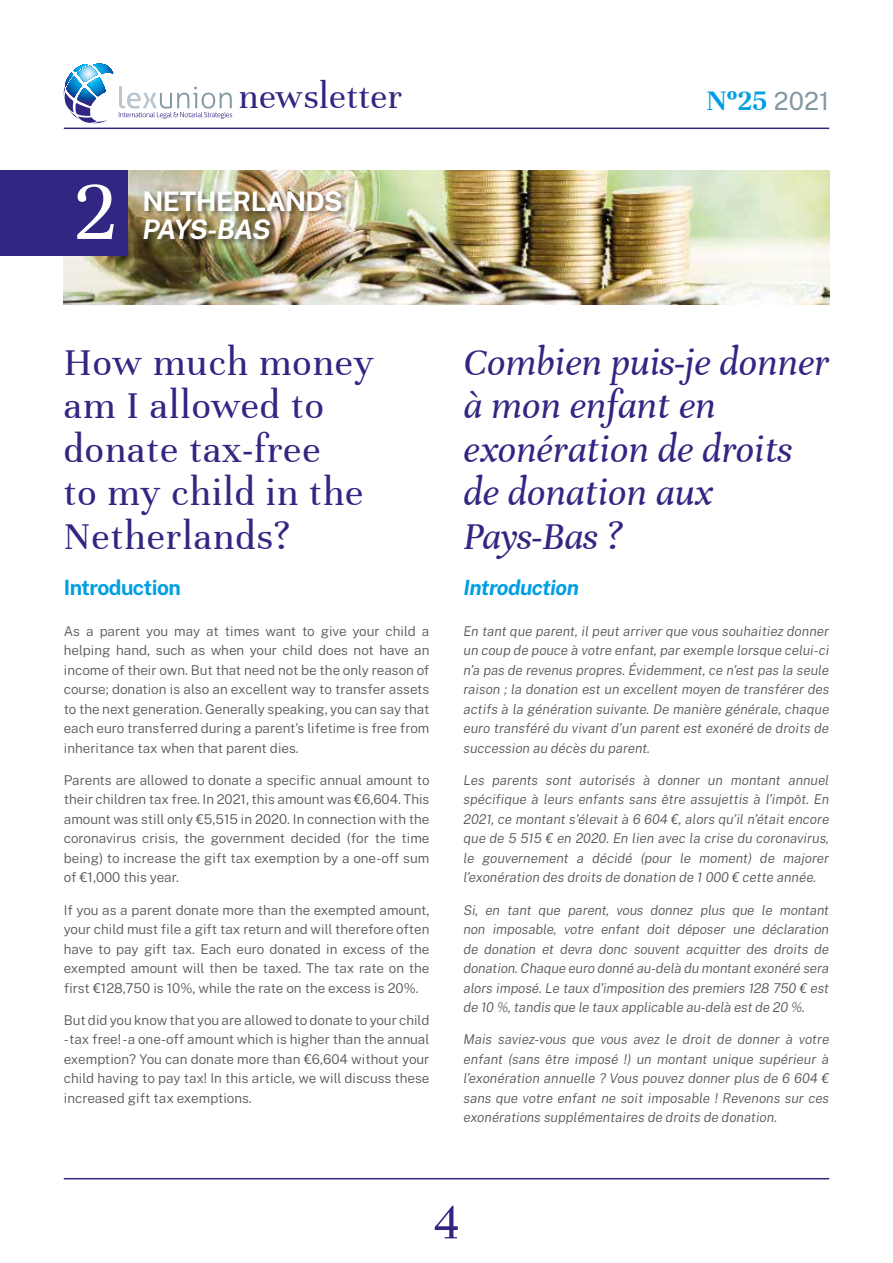
<style>
.page{position:relative;width:893px;height:1263px;background:#fff}
.page>*{position:absolute;margin:0;border:0;box-sizing:border-box;transform-origin:0 0}
.t1{font:90px "Unna";color:#fff}
.t2{font:54px "Unna";color:#312783}
.t3{font:italic 40.5px/43.5px "Unna";color:#312783}
.t4{font:40.5px/43.5px "Unna";letter-spacing:.025em;color:#312783}
.t5{font:37.5px "Unna";letter-spacing:.01em;color:#312783}
.t6{font:700 30.3px "Unna";color:#009fe3}
.t7{font:100 27px "Public Sans";letter-spacing:-.025em;color:#fff}
.t8{font:italic 100 27px "Public Sans";letter-spacing:-.07em;color:#fff}
.t9{font:100 21px "Public Sans";letter-spacing:-.025em;color:#009fe3}
.t10{font:italic 100 21px "Public Sans";letter-spacing:-.025em;color:#009fe3}
.t11{font:italic 100 13.5px/19.5px "Public Sans";color:#575756;text-align:justify}
.t12{font:100 13.5px/19.5px "Public Sans";color:#575756;text-align:justify}
.s1{font-family:"Public Sans";font-weight:100;font-size:25.05px;color:#8498a3}
</style>
<div class="page">
<hr style="left:64px;top:128px;width:765px;height:1px;background:#312783">
<hr style="left:64px;top:1178px;width:765px;height:1px;background:#312783">
<svg style="left:119px;top:86px;width:113px;height:33px"></svg>
<svg style="left:64px;top:64px;width:49px;height:34px"></svg>
<img style="left:64px;top:170px;width:765px;height:135px">
<div style="left:0;top:170px;width:128px;height:85px;background:#312783"></div>
<div style="left:142px;top:189px;width:206px;height:58px;background:#000;opacity:.5"></div>
<h1 class="t1" style="left:73px;top:160px;width:47px">2</h1>
<h3 class="t5" style="left:239px;top:75px;width:165px">newsletter</h3>
<h3 class="t6" style="left:706px;top:83px;width:124px">Nº25 <span class="s1">2021</span></h3>
<h3 class="t7" style="left:142px;top:181px;width:202px">NETHERLANDS</h3>
<h3 class="t8" style="left:142px;top:211px;width:130px">PAYS-BAS</h3>
<h3 class="t4" style="left:64px;top:340px;width:312px">How much money am I allowed to donate tax-free<br>to my child in the<br>Netherlands?</h3>
<h3 class="t9" style="left:64px;top:572px;width:119px">Introduction</h3>
<p class="t12" style="left:64px;top:620px;width:367px">As a parent you may at times want to give your child a helping hand, such as when your child does not have an income of their own. But that need not be the only reason of course; donation is also an excellent way to transfer assets to the next generation. Generally speaking, you can say that each euro transferred during a parent’s lifetime is free from inheritance tax when that parent dies.</p>
<p class="t12" style="left:64px;top:769px;width:367px">Parents are allowed to donate a specific annual amount to their children tax free. In 2021, this amount was €6,604. This amount was still only €5,515 in 2020. In connection with the coronavirus crisis, the government decided (for the time being) to increase the gift tax exemption by a one-off sum of €1,000 this year.</p>
<p class="t12" style="left:64px;top:899px;width:367px">If you as a parent donate more than the exempted amount, your child must file a gift tax return and will therefore often have to pay gift tax. Each euro donated in excess of the exempted amount will then be taxed. The tax rate on the first €128,750 is 10%, while the rate on the excess is 20%.</p>
<p class="t12" style="left:64px;top:1009px;width:367px">But did you know that you are allowed to donate to your child -tax free! -a one-off amount which is higher than the annual exemption? You can donate more than €6,604 without your child having to pay tax! In this article, we will discuss these increased gift tax exemptions.</p>
<h3 class="t3" style="left:463px;top:340px;width:367px">Combien puis-je donner à mon enfant en exonération de droits de donation aux<br>Pays-Bas ?</h3>
<h3 class="t10" style="left:463px;top:574px;width:117px">Introduction</h3>
<p class="t11" style="left:463px;top:621px;width:367px">En tant que parent, il peut arriver que vous souhaitiez donner un coup de pouce à votre enfant, par exemple lorsque celui-ci n’a pas de revenus propres. Évidemment, ce n’est pas la seule raison ; la donation est un excellent moyen de transférer des actifs à la génération suivante. De manière générale, chaque euro transféré du vivant d’un parent est exonéré de droits de succession au décès du parent.</p>
<p class="t11" style="left:463px;top:770px;width:367px">Les parents sont autorisés à donner un montant annuel spécifique à leurs enfants sans être assujettis à l’impôt. En 2021, ce montant s’élevait à 6 604 €, alors qu’il n’était encore que de 5 515 € en 2020. En lien avec la crise du coronavirus, le gouvernement a décidé (pour le moment) de majorer l’exonération des droits de donation de 1 000 € cette année.</p>
<p class="t11" style="left:463px;top:900px;width:367px">Si, en tant que parent, vous donnez plus que le montant non imposable, votre enfant doit déposer une déclaration de donation et devra donc souvent acquitter des droits de donation. Chaque euro donné au-delà du montant exonéré sera alors imposé. Le taux d’imposition des premiers 128 750 € est de 10 %, tandis que le taux applicable au-delà est de 20 %.</p>
<p class="t11" style="left:463px;top:1029px;width:367px">Mais saviez-vous que vous avez le droit de donner à votre enfant (sans être imposé !) un montant unique supérieur à l’exonération annuelle ? Vous pouvez donner plus de 6 604 € sans que votre enfant ne soit imposable ! Revenons sur ces exonérations supplémentaires de droits de donation.</p>
<h2 class="t2" style="left:434px;top:1191px;width:27px">4</h2>
</div>
